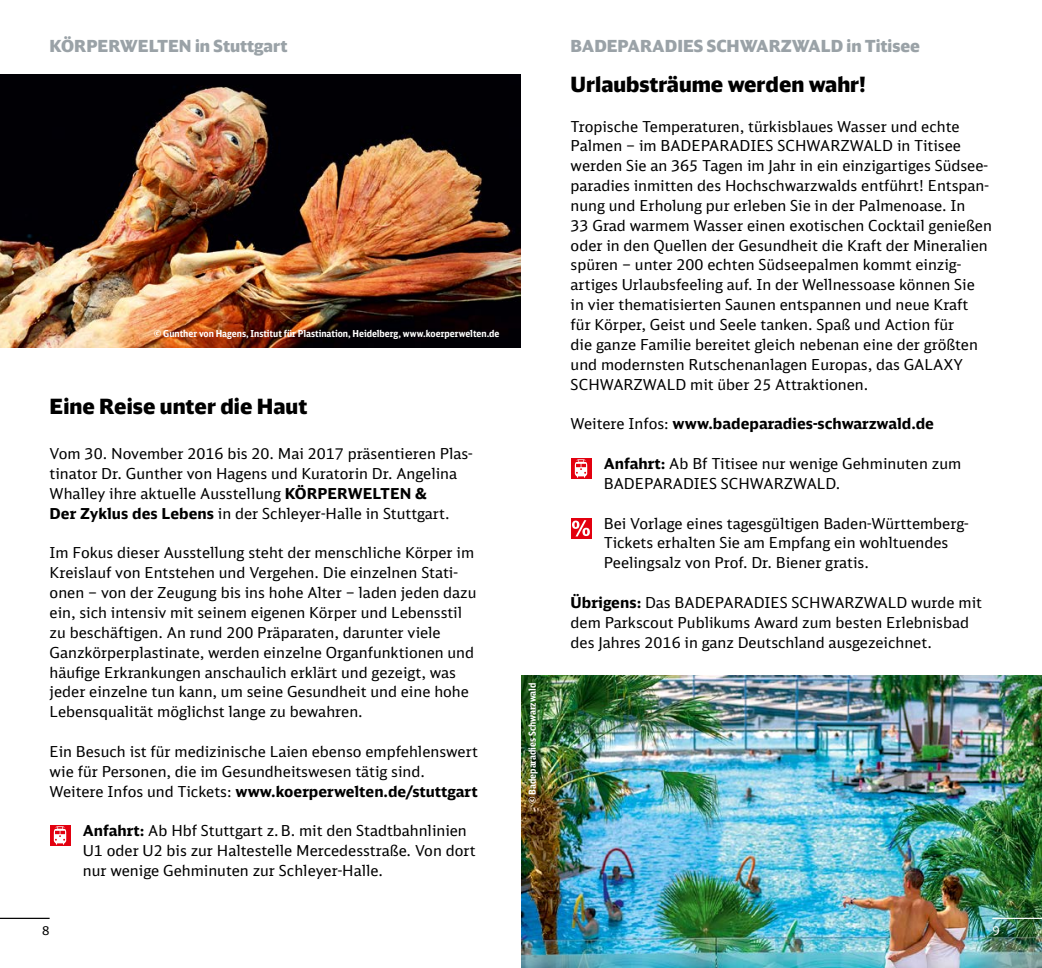
<style>
.page{position:relative;width:1042px;height:968px;background:#fff}
.page>*{position:absolute;margin:0;border:0;box-sizing:border-box;transform-origin:0 0}
.t1{font:900 21px "DB Head";color:#000}
.t2{font:900 16.62px "DB Head";color:#9aa2a7}
.t3{font:15.05px/19.8px "DB Sans";color:#000}
.t4{font:700 15.05px "DB Sans";color:#000}
.t5{font:12.25px "DB Sans";color:#fff}
.t6{font:12.25px "DB Sans";color:#000}
.t7{font:700 9.62px "DB Sans Cond";color:#fff}
.s1{font-weight:700}
.s2{font-weight:400}
</style>
<div class="page">
<img style="left:521px;top:675px;width:521px;height:292px">
<img style="left:0;top:74px;width:521px;height:273px">
<hr style="left:992px;top:917px;width:50px;height:1px;background:#fff">
<svg style="left:571px;top:458px;width:20px;height:21px"></svg>
<svg style="left:575px;top:459px;width:12px;height:18px"></svg>
<div style="left:570px;top:518px;width:21px;height:20px;background:#e3000f"></div>
<svg style="left:572px;top:520px;width:18px;height:16px"></svg>
<hr style="left:0;top:917px;width:50px;height:1px;background:#000">
<svg style="left:50px;top:825px;width:20px;height:20px"></svg>
<svg style="left:54px;top:826px;width:12px;height:18px"></svg>
<p class="t2" style="left:50px;top:35px;width:239px">KÖRPERWELTEN in Stuttgart</p>
<p class="t7" style="left:154px;top:328px;width:347px">© Gunther von Hagens, Institut für Plastination, Heidelberg, www.koerperwelten.de</p>
<h1 class="t1" style="left:50px;top:393px;width:259px">Eine Reise unter die Haut</h1>
<p class="t3" style="left:50px;top:443px;width:424px">Vom 30. November 2016 bis 20. Mai 2017 präsentieren Plas&shy;tinator Dr. Gunther von Hagens und Kuratorin Dr. Angelina Whalley ihre aktuelle Ausstellung <span class="s1">KÖRPERWELTEN &amp;<br>Der Zyklus des Lebens</span> in der Schleyer-Halle in Stuttgart.</p>
<p class="t3" style="left:50px;top:542px;width:428px">Im Fokus dieser Ausstellung steht der menschliche Körper im Kreislauf von Entstehen und Vergehen. Die einzelnen Stati&shy;onen – von der Zeugung bis ins hohe Alter – laden jeden dazu ein, sich intensiv mit seinem eigenen Körper und Lebensstil zu beschäftigen. An rund 200 Präparaten, darunter viele Ganzkörperplastinate, werden einzelne Organfunktionen und häufige Erkrankungen anschaulich erklärt und gezeigt, was jeder einzelne tun kann, um seine Gesundheit und eine hohe Lebensqualität möglichst lange zu bewahren.</p>
<p class="t3" style="left:50px;top:741px;width:430px">Ein Besuch ist für medizinische Laien ebenso empfehlenswert wie für Personen, die im Gesundheitswesen tätig sind.<br>Weitere Infos und Tickets: <span class="s1">www.koerperwelten.de/stuttgart</span></p>
<p class="t3" style="left:83px;top:820px;width:394px"><span class="s1">Anfahrt:</span> Ab Hbf Stuttgart z.B. mit den Stadtbahnlinien<br>U1 oder U2 bis zur Haltestelle Mercedesstraße. Von dort nur wenige Gehminuten zur Schleyer-Halle.</p>
<p class="t6" style="left:42px;top:923px;width:9px">8</p>
<p class="t7" style="left:526px;top:803px;width:123px;rotate:-90deg">© Badeparadies Schwarzwald</p>
<p class="t2" style="left:570px;top:35px;width:351px">BADEPARADIES SCHWARZWALD in Titisee</p>
<h1 class="t1" style="left:570px;top:70px;width:297px">Urlaubsträume werden wahr!</h1>
<p class="t3" style="left:570px;top:116px;width:423px">Tropische Temperaturen, türkisblaues Wasser und echte Palmen – im BADEPARADIES SCHWARZWALD in Titisee werden Sie an 365 Tagen im Jahr in ein einzigartiges Südsee&shy;paradies inmitten des Hochschwarzwalds entführt! Entspan&shy;nung und Erholung pur erleben Sie in der Palmenoase. In<br>33 Grad warmem Wasser einen exotischen Cocktail genießen oder in den Quellen der Gesundheit die Kraft der Mineralien spüren – unter 200 echten Südseepalmen kommt einzig&shy;artiges Urlaubsfeeling auf. In der Wellnessoase können Sie<br>in vier thematisierten Saunen entspannen und neue Kraft für Körper, Geist und Seele tanken. Spaß und Action für<br>die ganze Familie bereitet gleich nebenan eine der größten und modernsten Rutschenanlagen Europas, das GALAXY SCHWARZWALD mit über 25 Attraktionen.</p>
<p class="t4" style="left:570px;top:414px;width:365px"><span class="s2">Weitere Infos:</span> www.badeparadies-schwarzwald.de</p>
<p class="t3" style="left:604px;top:453px;width:359px"><span class="s1">Anfahrt:</span> Ab Bf Titisee nur wenige Gehminuten zum<br>BADEPARADIES SCHWARZWALD.</p>
<p class="t3" style="left:604px;top:513px;width:366px">Bei Vorlage eines tagesgültigen Baden-Württemberg-<br>Tickets erhalten Sie am Empfang ein wohltuendes<br>Peelingsalz von Prof. Dr. Biener gratis.</p>
<p class="t3" style="left:570px;top:592px;width:413px"><span class="s1">Übrigens:</span> Das BADEPARADIES SCHWARZWALD wurde mit dem Parkscout Publikums Award zum besten Erlebnisbad des Jahres 2016 in ganz Deutschland ausgezeichnet.</p>
<p class="t5" style="left:992px;top:923px;width:9px">9</p>
</div>
